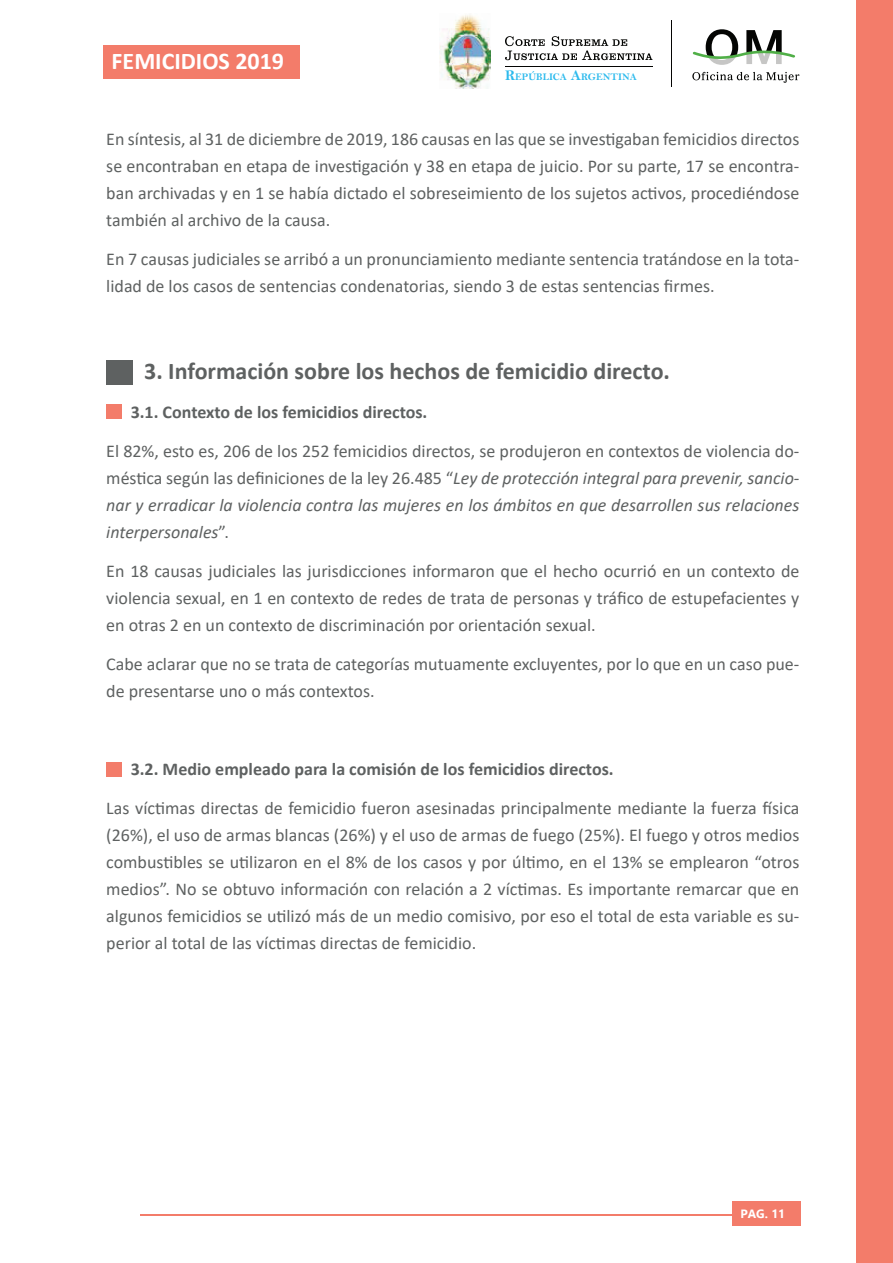
<style>
.page{position:relative;width:893px;height:1263px;background:#fff}
.page>*{position:absolute;margin:0;border:0;box-sizing:border-box;transform-origin:0 0}
.t1{font:700 24px "Calibri";color:#5e6161}
.t2{font:700 24px "Calibri";color:#fff}
.t3{font:18px/27px "Calibri";color:#5e6161;text-align:justify}
.t4{font:italic 18px/27px "Calibri";color:#5e6161;text-align:justify}
.t5{font:700 18px "Calibri";color:#5e6161}
.t6{font:700 18px "Gadugi";color:#fff}
.t7{font:700 12px "Gadugi";color:#fff}
.t8{font:10.2px "Bell MT Bold";color:#2cbaed}
.s1{font-size:14.85px}
.s2{font-style:normal}
</style>
<div class="page">
<div style="left:857px;top:0;width:36px;height:1263px;background:#f37c6a"></div>
<svg style="left:692px;top:72px;width:107px;height:11px"></svg>
<svg style="left:693px;top:29px;width:102px;height:36px"></svg>
<img style="left:440px;top:15px;width:50px;height:73px">
<svg style="left:505px;top:36px;width:147px;height:24px"></svg>
<hr style="left:505px;top:66px;width:147px;height:1px;background:#040503">
<hr style="left:671px;top:20px;width:1px;height:67px;background:#040503">
<div style="left:104px;top:45px;width:196px;height:34px;background:#f37c6a"></div>
<hr style="left:141px;top:1214px;width:605px;height:2px;background:#f37c6a">
<div style="left:732px;top:1201px;width:68px;height:25px;background:#f37c6a"></div>
<div style="left:106px;top:360px;width:27px;height:25px;background:#5e6161"></div>
<div style="left:106px;top:762px;width:16px;height:15px;background:#f37c6a"></div>
<div style="left:107px;top:405px;width:15px;height:14px;background:#f37c6a"></div>
<p class="t6" style="left:122px;top:47px;width:173px">Mapa de Género 2018</p>
<h1 class="t2" style="left:112px;top:44px;width:174px">FEMICIDIOS 2019</h1>
<p class="t8" style="left:505px;top:71px;width:133px"><span class="s1">R</span>EPÚBLICA <span class="s1">A</span>RGENTINA</p>
<p class="t3" style="left:106px;top:125px;width:695px">En síntesis, al 31 de diciembre de 2019, 186 causas en las que se investigaban femicidios directos se encontraban en etapa de investigación y 38 en etapa de juicio. Por su parte, 17 se encontra&shy;ban archivadas y en 1 se había dictado el sobreseimiento de los sujetos activos, procediéndose también al archivo de la causa.</p>
<p class="t3" style="left:106px;top:245px;width:695px">En 7 causas judiciales se arribó a un pronunciamiento mediante sentencia tratándose en la tota&shy;lidad de los casos de sentencias condenatorias, siendo 3 de estas sentencias firmes.</p>
<p class="t1" style="left:144px;top:354px;width:527px">3. Información sobre los hechos de femicidio directo.</p>
<p class="t5" style="left:131px;top:400px;width:298px">3.1. Contexto de los femicidios directos.</p>
<p class="t4" style="left:106px;top:437px;width:695px"><span class="s2">El 82%, esto es, 206 de los 252 femicidios directos, se produjeron en contextos de violencia do&shy;méstica según las definiciones de la ley 26.485 “</span>Ley de protección integral para prevenir, sancio&shy;nar y erradicar la violencia contra las mujeres en los ámbitos en que desarrollen sus relaciones interpersonales<span class="s2">”.</span></p>
<p class="t3" style="left:106px;top:557px;width:695px">En 18 causas judiciales las jurisdicciones informaron que el hecho ocurrió en un contexto de violencia sexual, en 1 en contexto de redes de trata de personas y tráfico de estupefacientes y en otras 2 en un contexto de discriminación por orientación sexual.</p>
<p class="t3" style="left:106px;top:650px;width:695px">Cabe aclarar que no se trata de categorías mutuamente excluyentes, por lo que en un caso pue&shy;de presentarse uno o más contextos.</p>
<p class="t5" style="left:131px;top:757px;width:484px">3.2. Medio empleado para la comisión de los femicidios directos.</p>
<p class="t3" style="left:106px;top:794px;width:695px">Las víctimas directas de femicidio fueron asesinadas principalmente mediante la fuerza física (26%), el uso de armas blancas (26%) y el uso de armas de fuego (25%). El fuego y otros medios combustibles se utilizaron en el 8% de los casos y por último, en el 13% se emplearon “otros medios”. No se obtuvo información con relación a 2 víctimas. Es importante remarcar que en algunos femicidios se utilizó más de un medio comisivo, por eso el total de esta variable es su&shy;perior al total de las víctimas directas de femicidio.</p>
<p class="t7" style="left:740px;top:1206px;width:46px">PAG. 11</p>
</div>
